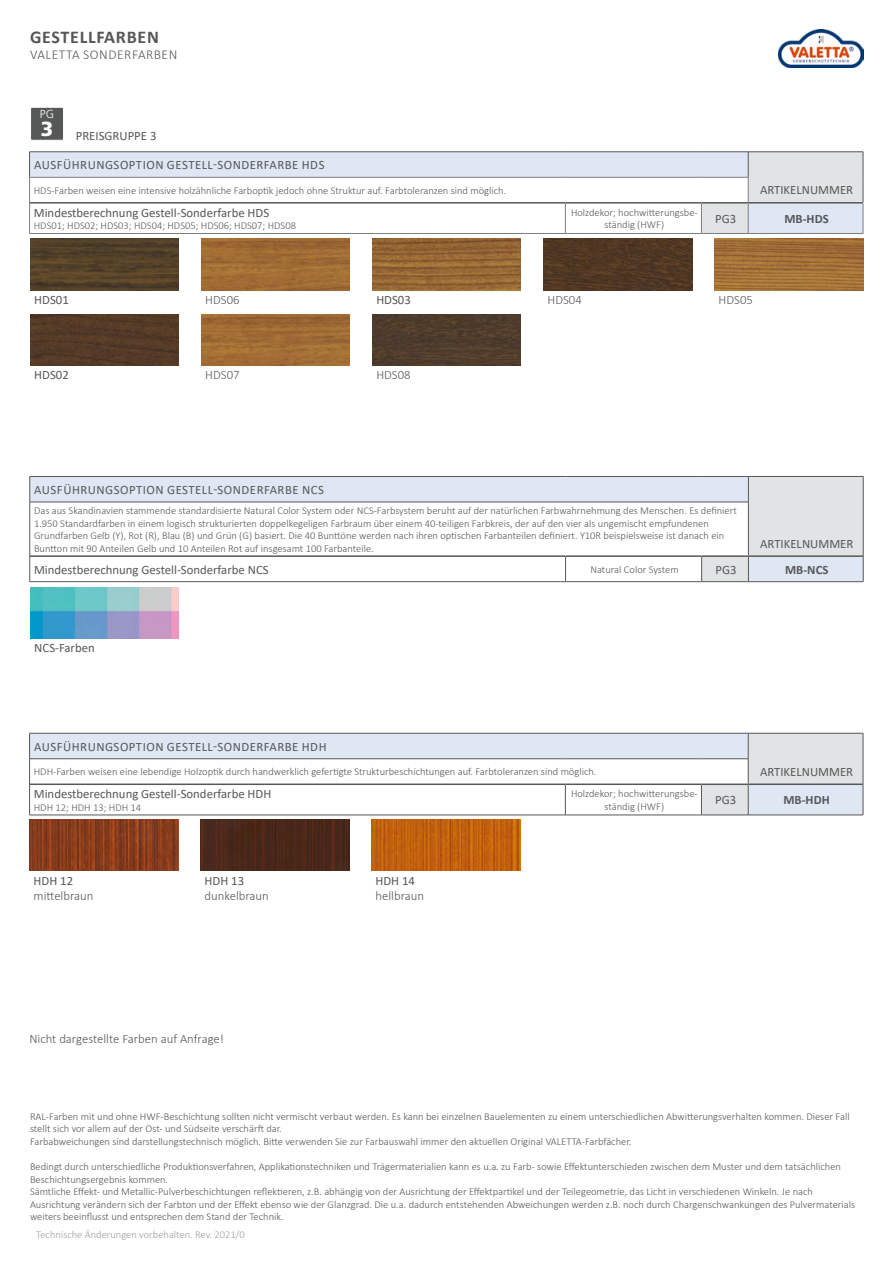
<style>
.page{position:relative;width:893px;height:1263px;background:#fff}
.page>*{position:absolute;margin:0;border:0;box-sizing:border-box;transform-origin:0 0}
.t1{font:900 20.4px "Frutiger";color:#fff}
.t2{font:700 18px "Calibri";letter-spacing:.04em;color:#565757}
.t3{font:300 13.5px "Calibri";letter-spacing:.04em;color:#565757}
.t4{font:12.75px "Calibri";color:#565757}
.t5{font:12.75px "Calibri";letter-spacing:.04em;color:#565757}
.t6{font:300 12.75px "Calibri";color:#565757}
.t7{font:700 12.75px "Calibri";color:#565757}
.t8{font:300 11.7px "Frutiger";color:#fff}
.t9{font:300 10.5px/12.6px "Calibri";color:#565757}
.t10{font:300 10.5px "Calibri";color:#9b9d9f}
</style>
<div class="page">
<img style="left:778px;top:30px;width:85px;height:38px">
<img style="left:29px;top:820px;width:149px;height:51px">
<img style="left:200px;top:820px;width:149px;height:51px">
<img style="left:371px;top:820px;width:149px;height:51px">
<img style="left:30px;top:239px;width:149px;height:51px">
<img style="left:30px;top:314px;width:149px;height:51px">
<img style="left:372px;top:239px;width:149px;height:51px">
<img style="left:543px;top:239px;width:149px;height:51px">
<img style="left:714px;top:239px;width:149px;height:51px">
<img style="left:201px;top:239px;width:149px;height:51px">
<img style="left:201px;top:314px;width:149px;height:51px">
<img style="left:372px;top:314px;width:149px;height:51px">
<div style="left:31px;top:107px;width:33px;height:33px;background:#565757"></div>
<div style="left:30px;top:107px;width:34px;height:33px;border:1px solid #fff"></div>
<svg style="left:31px;top:111px;width:32px;height:25px"></svg>
<svg style="left:30px;top:153px;width:671px;height:80px"></svg>
<hr style="left:29px;top:152px;width:536px;height:1px;background:#565757">
<hr style="left:565px;top:152px;width:136px;height:1px;background:#565757">
<svg style="left:29px;top:153px;width:1px;height:50px"></svg>
<hr style="left:29px;top:177px;width:536px;height:1px;background:#7c7e7f">
<hr style="left:565px;top:177px;width:136px;height:1px;background:#7c7e7f">
<hr style="left:29px;top:203px;width:1px;height:30px;background:#7c7e7f">
<hr style="left:30px;top:202px;width:535px;height:2px;background:#565757">
<hr style="left:29px;top:233px;width:536px;height:1px;background:#7c7e7f">
<svg style="left:565px;top:204px;width:1px;height:29px"></svg>
<hr style="left:565px;top:202px;width:136px;height:2px;background:#565757">
<hr style="left:565px;top:233px;width:136px;height:1px;background:#7c7e7f">
<hr style="left:701px;top:233px;width:47px;height:1px;background:#7c7e7f">
<hr style="left:748px;top:233px;width:115px;height:1px;background:#7c7e7f">
<svg style="left:701px;top:152px;width:163px;height:81px;background:#dee1e6"></svg>
<svg style="left:30px;top:734px;width:671px;height:81px"></svg>
<hr style="left:29px;top:733px;width:536px;height:1px;background:#565757">
<hr style="left:565px;top:733px;width:136px;height:1px;background:#565757">
<svg style="left:29px;top:733px;width:1px;height:51px"></svg>
<hr style="left:29px;top:758px;width:536px;height:1px;background:#565757">
<hr style="left:565px;top:758px;width:136px;height:1px;background:#565757">
<svg style="left:701px;top:733px;width:163px;height:82px;background:#dfe2e7"></svg>
<hr style="left:29px;top:784px;width:1px;height:31px;background:#565757">
<hr style="left:30px;top:783px;width:535px;height:2px;background:#565757">
<hr style="left:29px;top:815px;width:536px;height:1px;background:#565757">
<hr style="left:565px;top:785px;width:1px;height:30px;background:#565757">
<hr style="left:565px;top:783px;width:136px;height:2px;background:#565757">
<hr style="left:565px;top:815px;width:136px;height:1px;background:#565757">
<hr style="left:701px;top:785px;width:1px;height:30px;background:#565757">
<hr style="left:701px;top:783px;width:47px;height:2px;background:#565757">
<hr style="left:701px;top:815px;width:47px;height:1px;background:#565757">
<hr style="left:748px;top:785px;width:1px;height:30px;background:#565757">
<hr style="left:748px;top:783px;width:115px;height:2px;background:#565757">
<hr style="left:748px;top:815px;width:115px;height:1px;background:#565757">
<hr style="left:863px;top:784px;width:1px;height:31px;background:#565757">
<svg style="left:31px;top:477px;width:670px;height:104px"></svg>
<svg style="left:30px;top:477px;width:1px;height:25px"></svg>
<hr style="left:30px;top:476px;width:536px;height:1px;background:#565757">
<hr style="left:566px;top:476px;width:136px;height:1px;background:#565757">
<hr style="left:30px;top:502px;width:1px;height:54px;background:#565757">
<hr style="left:30px;top:502px;width:536px;height:1px;background:#565757">
<hr style="left:566px;top:502px;width:136px;height:1px;background:#565757">
<svg style="left:30px;top:557px;width:1px;height:24px"></svg>
<hr style="left:30px;top:555px;width:536px;height:2px;background:#565757">
<hr style="left:30px;top:581px;width:536px;height:1px;background:#565757">
<svg style="left:565px;top:557px;width:1px;height:24px"></svg>
<hr style="left:566px;top:555px;width:136px;height:2px;background:#565757">
<hr style="left:566px;top:581px;width:136px;height:1px;background:#565757">
<svg style="left:701px;top:476px;width:163px;height:106px;background:#dee1e4"></svg>
<img style="left:30px;top:587px;width:149px;height:51px">
<h2 class="t2" style="left:30px;top:25px;width:130px">GESTELLFARBEN</h2>
<p class="t3" style="left:30px;top:47px;width:149px">VALETTA SONDERFARBEN</p>
<p class="t8" style="left:40px;top:107px;width:16px">PG</p>
<h1 class="t1" style="left:41px;top:117px;width:14px">3</h1>
<p class="t5" style="left:34px;top:156px;width:292px">AUSFÜHRUNGSOPTION GESTELL-SONDERFARBE HDS</p>
<p class="t9" style="left:34px;top:184px;width:474px">HDS-Farben weisen eine intensive holzähnliche Farboptik jedoch ohne Struktur auf. Farbtoleranzen sind möglich.</p>
<p class="t4" style="left:760px;top:181px;width:95px">ARTIKELNUMMER</p>
<p class="t4" style="left:34px;top:204px;width:237px">Mindestberechnung Gestell-Sonderfarbe HDS</p>
<p class="t9" style="left:34px;top:219px;width:264px">HDS01; HDS02; HDS03; HDS04; HDS05; HDS06; HDS07; HDS08</p>
<p class="t4" style="left:76px;top:127px;width:82px">PREISGRUPPE 3</p>
<p class="t9" style="left:571px;top:206px;width:128px;text-align:center">Holzdekor; hochwitterungsbe&shy;ständig (HWF)</p>
<p class="t4" style="left:715px;top:210px;width:23px">PG3</p>
<p class="t7" style="left:784px;top:210px;width:46px">MB-HDS</p>
<p class="t4" style="left:34px;top:291px;width:36px">HDS01</p>
<p class="t4" style="left:34px;top:366px;width:36px">HDS02</p>
<p class="t6" style="left:205px;top:292px;width:36px">HDS06</p>
<p class="t4" style="left:376px;top:291px;width:36px">HDS03</p>
<p class="t6" style="left:547px;top:292px;width:36px">HDS04</p>
<p class="t6" style="left:719px;top:292px;width:36px">HDS05</p>
<p class="t6" style="left:205px;top:367px;width:36px">HDS07</p>
<p class="t6" style="left:376px;top:367px;width:36px">HDS08</p>
<p class="t5" style="left:34px;top:481px;width:291px">AUSFÜHRUNGSOPTION GESTELL-SONDERFARBE NCS</p>
<p class="t9" style="left:34px;top:504px;width:704px">Das aus Skandinavien stammende standardisierte Natural Color System oder NCS-Farbsystem beruht auf der natürlichen Farbwahrnehmung des Menschen. Es definiert 1.950 Standardfarben in einem logisch strukturierten doppelkegeligen Farbraum über einem 40-teiligen Farbkreis, der auf den vier als ungemischt empfundenen Grundfarben Gelb (Y), Rot (R), Blau (B) und Grün (G) basiert. Die 40 Bunttöne werden nach ihren optischen Farbanteilen definiert. Y10R beispielsweise ist danach ein Buntton mit 90 Anteilen Gelb und 10 Anteilen Rot auf insgesamt 100 Farbanteile.</p>
<p class="t4" style="left:34px;top:561px;width:236px">Mindestberechnung Gestell-Sonderfarbe NCS</p>
<p class="t9" style="left:590px;top:563px;width:90px">Natural Color System</p>
<p class="t4" style="left:715px;top:561px;width:23px">PG3</p>
<p class="t7" style="left:785px;top:560px;width:45px">MB-NCS</p>
<p class="t4" style="left:760px;top:535px;width:95px">ARTIKELNUMMER</p>
<p class="t4" style="left:34px;top:639px;width:62px">NCS-Farben</p>
<p class="t5" style="left:34px;top:738px;width:294px">AUSFÜHRUNGSOPTION GESTELL-SONDERFARBE HDH</p>
<p class="t9" style="left:34px;top:765px;width:564px">HDH-Farben weisen eine lebendige Holzoptik durch handwerklich gefertigte Strukturbeschichtungen auf. Farbtoleranzen sind möglich.</p>
<p class="t4" style="left:760px;top:763px;width:95px">ARTIKELNUMMER</p>
<p class="t4" style="left:34px;top:785px;width:239px">Mindestberechnung Gestell-Sonderfarbe HDH</p>
<p class="t9" style="left:34px;top:801px;width:109px">HDH 12; HDH 13; HDH 14</p>
<p class="t9" style="left:571px;top:787px;width:128px;text-align:center">Holzdekor; hochwitterungsbe&shy;ständig (HWF)</p>
<p class="t4" style="left:715px;top:791px;width:23px">PG3</p>
<p class="t7" style="left:783px;top:791px;width:48px">MB-HDH</p>
<p class="t4" style="left:34px;top:871px;width:41px">HDH 12</p>
<p class="t6" style="left:34px;top:888px;width:61px">mittelbraun</p>
<p class="t4" style="left:205px;top:871px;width:41px">HDH 13</p>
<p class="t6" style="left:205px;top:888px;width:66px">dunkelbraun</p>
<p class="t6" style="left:29px;top:1031px;width:196px">Nicht dargestellte Farben auf Anfrage!</p>
<p class="t4" style="left:375px;top:871px;width:41px">HDH 14</p>
<p class="t6" style="left:375px;top:888px;width:50px">hellbraun</p>
<p class="t9" style="left:30px;top:1110px;width:821px">RAL-Farben mit und ohne HWF-Beschichtung sollten nicht vermischt verbaut werden. Es kann bei einzelnen Bauelementen zu einem unterschiedlichen Abwitterungsverhalten kommen. Dieser Fall stellt sich vor allem auf der Ost- und Südseite verschärft dar.<br>Farbabweichungen sind darstellungstechnisch möglich. Bitte verwenden Sie zur Farbauswahl immer den aktuellen Original VALETTA-Farbfächer.</p>
<p class="t9" style="left:30px;top:1160px;width:827px">Bedingt durch unterschiedliche Produktionsverfahren, Applikationstechniken und Trägermaterialien kann es u.a. zu Farb- sowie Effektunterschieden zwischen dem Muster und dem tatsächlichen Beschichtungsergebnis kommen.<br>Sämtliche Effekt- und Metallic-Pulverbeschichtungen reflektieren, z.B. abhängig von der Ausrichtung der Effektpartikel und der Teilegeometrie, das Licht in verschiedenen Winkeln. Je nach Ausrichtung verändern sich der Farbton und der Effekt ebenso wie der Glanzgrad. Die u.a. dadurch entstehenden Abweichungen werden z.B. noch durch Chargenschwankungen des Pulvermaterials weiters beeinflusst und entsprechen dem Stand der Technik.</p>
<p class="t10" style="left:36px;top:1228px;width:210px">Technische Änderungen vorbehalten. Rev. 2021/0</p>
</div>
